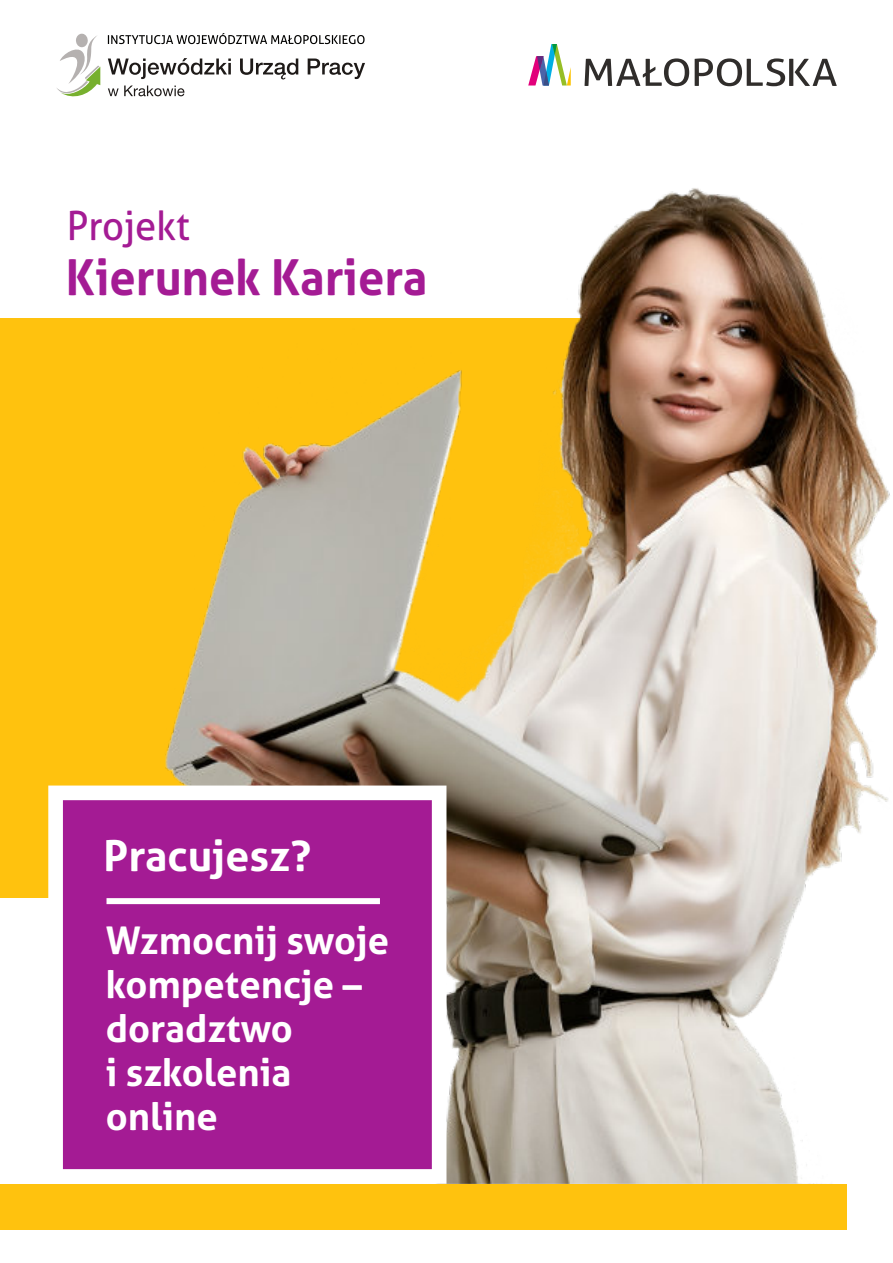
<style>
.page{position:relative;width:893px;height:1263px;background:#fff}
.page>*{position:absolute;margin:0;border:0;box-sizing:border-box;transform-origin:0 0}
.t1{font:700 49.5px "Aller";color:#a41b94;scale:.95 1}
.t2{font:700 42.75px "Aller";color:#fff}
.t3{font:40.2px "Aller";color:#a41b94;scale:.95 1}
.t4{font:700 38.1px/44px "Aller";color:#fff}
</style>
<div class="page">
<img style="left:0;top:188px;width:890px;height:996px">
<div style="left:0;top:1184px;width:846px;height:46px;background:#ffc20e"></div>
<svg style="left:48px;top:785px;width:398px;height:399px;background:#b13ba3"></svg>
<div style="left:107px;top:898px;width:273px;height:6px;background:#fff"></div>
<svg style="left:584px;top:58px;width:253px;height:28px"></svg>
<svg style="left:528px;top:44px;width:43px;height:42px"></svg>
<svg style="left:108px;top:58px;width:123px;height:21px"></svg>
<svg style="left:240px;top:59px;width:58px;height:20px"></svg>
<svg style="left:308px;top:59px;width:57px;height:20px"></svg>
<svg style="left:108px;top:86px;width:76px;height:10px"></svg>
<svg style="left:57px;top:34px;width:43px;height:63px"></svg>
<svg style="left:108px;top:33px;width:257px;height:11px"></svg>
<p class="t3" style="left:67px;top:211px;width:131px">Projekt</p>
<p class="t1" style="left:66px;top:258px;width:382px">Kierunek Kariera</p>
<p class="t2" style="left:104px;top:839px;width:209px">Pracujesz?</p>
<p class="t4" style="left:106px;top:923px;width:285px">Wzmocnij swoje kompetencje – doradztwo<br>i szkolenia online</p>
</div>
